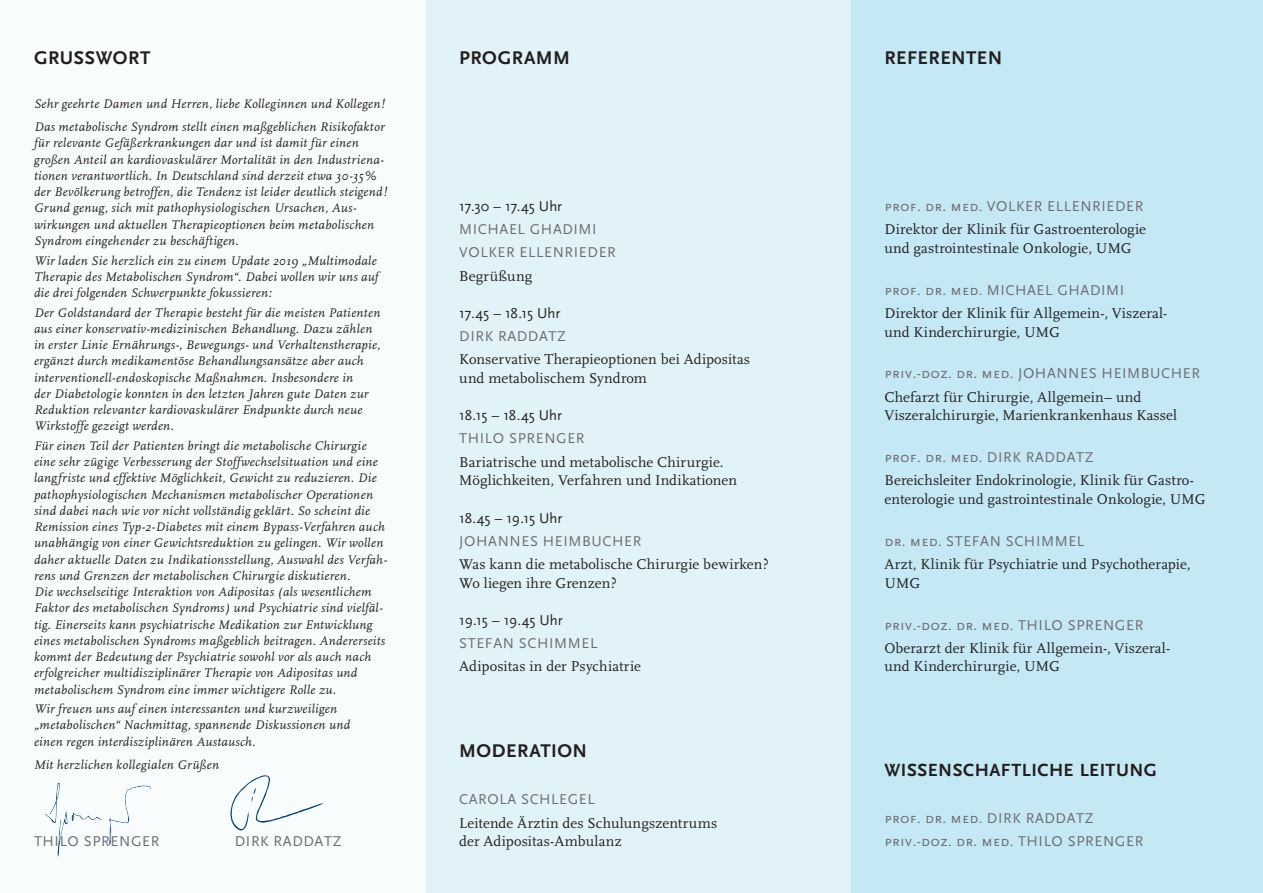
<style>
.page{position:relative;width:1263px;height:893px;background:#fff}
.page>*{position:absolute;margin:0;border:0;box-sizing:border-box;transform-origin:0 0}
.t1{font:700 19.2px "Scala Sans";letter-spacing:.03em;color:#231f20}
.t2{font:700 18.45px "Scala Sans";letter-spacing:.025em;color:#231f20}
.t3{font:14.85px/18.6px "Scala";letter-spacing:.01em;color:#231f20}
.t4{font:14.85px/23.2px "Scala Sans Caps";letter-spacing:.04em;color:#6d6d71}
.t5{font:14.85px "Scala Sans";letter-spacing:-.01em;color:#231f20}
.t6{font:italic 12.9px/16.2px "Scala";letter-spacing:.025em;color:#231f20}
</style>
<div class="page">
<div style="left:850px;top:0;width:413px;height:893px;background:#c5e8f5"></div>
<div style="left:425px;top:0;width:425px;height:893px;background:#e1f3f9"></div>
<div style="left:0;top:0;width:425px;height:893px;background:#f9fcfd"></div>
<svg style="left:230px;top:775px;width:94px;height:56px"></svg>
<img style="left:109px;top:786px;width:42px;height:59px">
<img style="left:45px;top:783px;width:20px;height:56px">
<h1 class="t1" style="left:34px;top:48px;width:14px">GRUSSW</h1>
<h1 class="t1" style="left:113px;top:48px;width:39px">ORT</h1>
<p class="t6" style="left:34px;top:93px;width:352px;line-height:23px">Sehr geehrte Damen und Herren, liebe Kolleginnen und Kollegen!<br>Das metabolische Syndrom stellt einen maßgeblichen Risikofaktor</p>
<p class="t6" style="left:34px;top:136px;width:354px">für relevante Gefäßerkrankungen dar und ist damit für einen großen Anteil an kardiovaskulärer Mortalität in den Industriena&shy;tionen verantwortlich. In Deutschland sind derzeit etwa 30-35 % der Bevölkerung betroffen, die Tendenz ist leider deutlich steigend!<br>Grund genug, sich mit pathophysiologischen Ursachen, Aus&shy;wirkungen und aktuellen Therapieoptionen beim metabolischen Syndrom eingehender zu beschäftigen.</p>
<p class="t6" style="left:34px;top:253px;width:346px;text-align:justify">Wir laden Sie herzlich ein zu einem Update 2019 „Multimodale Therapie des Metabolischen Syndrom“. Dabei wollen wir uns auf die drei folgenden Schwerpunkte fokussieren:</p>
<p class="t6" style="left:34px;top:305px;width:348px">Der Goldstandard der Therapie besteht für die meisten Patienten aus einer konservativ-medizinischen Behandlung. Dazu zählen in erster Linie Ernährungs-, Bewegungs- und Verhaltenstherapie, ergänzt durch medikamentöse Behandlungsansätze aber auch interventionell-endoskopische Maßnahmen. Insbesondere in<br>der Diabetologie konnten in den letzten Jahren gute Daten zur Reduktion relevanter kardiovaskulärer Endpunkte durch neue Wirkstoffe gezeigt werden.</p>
<p class="t6" style="left:34px;top:438px;width:354px">Für einen Teil der Patienten bringt die metabolische Chirurgie eine sehr zügige Verbesserung der Stoffwechselsituation und eine langfriste und effektive Möglichkeit, Gewicht zu reduzieren. Die pathophysiologischen Mechanismen metabolischer Operationen sind dabei nach wie vor nicht vollständig geklärt. So scheint die Remission eines Typ-2-Diabetes mit einem Bypass-Verfahren auch unabhängig von einer Gewichtsreduktion zu gelingen. Wir wollen daher aktuelle Daten zu Indikationsstellung, Auswahl des Verfah&shy;rens und Grenzen der metabolischen Chirurgie diskutieren.<br>Die wechselseitige Interaktion von Adipositas (als wesentlichem Faktor des metabolischen Syndroms) und Psychiatrie sind vielfäl&shy;tig. Einerseits kann psychiatrische Medikation zur Entwicklung eines metabolischen Syndroms maßgeblich beitragen. Andererseits kommt der Bedeutung der Psychiatrie sowohl vor als auch nach erfolgreicher multidisziplinärer Therapie von Adipositas und metabolischem Syndrom eine immer wichtigere Rolle zu.</p>
<p class="t6" style="left:34px;top:701px;width:318px">Wir freuen uns auf einen interessanten und kurzweiligen „metabolischen“ Nachmittag, spannende Diskussionen und einen regen interdisziplinären Austausch.</p>
<p class="t6" style="left:34px;top:757px;width:187px">Mit herzlichen kollegialen Grüßen</p>
<p class="t4" style="left:34px;top:830px;width:127px">TH ILO SPRENGER</p>
<p class="t4" style="left:235px;top:830px;width:108px">D IRK RADDATZ</p>
<h1 class="t1" style="left:459px;top:48px;width:112px">PROGRAMM</h1>
<h1 class="t1" style="left:884px;top:48px;width:119px">REFERENTEN</h1>
<p class="t5" style="left:459px;top:198px;width:104px">17.30 – 17.45 Uhr</p>
<p class="t4" style="left:459px;top:218px;width:158px">MICHAEL GHADIM I<br>VOLKER ELLENRIEDER</p>
<p class="t3" style="left:459px;top:267px;width:75px">Begrüßung</p>
<p class="t5" style="left:459px;top:305px;width:103px">17.45 – 18.15 Uhr</p>
<p class="t4" style="left:459px;top:325px;width:108px">D IRK RADDATZ</p>
<p class="t3" style="left:459px;top:351px;width:292px">Konservative Therapieoptionen bei Adipositas und metabolischem Syndrom</p>
<p class="t5" style="left:459px;top:407px;width:104px">18.15 – 18.45 Uhr</p>
<p class="t4" style="left:459px;top:427px;width:127px">THILO SPRENGER</p>
<p class="t3" style="left:459px;top:453px;width:279px">Bariatrische und metabolische Chirurgie.<br>Möglichkeiten, Verfahren und Indikationen</p>
<p class="t5" style="left:459px;top:510px;width:105px">18.45 – 19.15 Uhr</p>
<p class="t4" style="left:459px;top:530px;width:184px">JOHANNES H EIM BUCHER</p>
<p class="t3" style="left:459px;top:555px;width:311px">Was kann die metabolische Chirurgie bewirken?<br>Wo liegen ihre Grenzen?</p>
<p class="t5" style="left:459px;top:612px;width:105px">19.15 – 19.45 Uhr</p>
<p class="t4" style="left:459px;top:632px;width:140px">STEFAN SCHIMM EL</p>
<p class="t3" style="left:459px;top:657px;width:183px">Adipositas in der Psychiatrie</p>
<h1 class="t1" style="left:459px;top:741px;width:129px">MODERATION</h1>
<p class="t4" style="left:459px;top:788px;width:137px">CAROLA SCHLEGEL</p>
<p class="t3" style="left:459px;top:814px;width:259px">Leitende Ärztin des Schulungszentrums der Adipositas-Ambulanz</p>
<p class="t4" style="left:884px;top:195px;width:261px">PROF. DR. MED. VOLKER ELLENRIEDER</p>
<p class="t3" style="left:884px;top:220px;width:263px">Direktor der Klinik für Gastroenterologie und gastrointestinale Onkologie, UMG</p>
<p class="t4" style="left:884px;top:278px;width:241px">PROF. DR. MED. MICHAEL GHADIM I</p>
<p class="t3" style="left:884px;top:304px;width:284px">Direktor der Klinik für Allgemein-, Viszeral&shy;und Kinderchirurgie, UMG</p>
<p class="t4" style="left:884px;top:362px;width:317px">PRIV.-DOZ. DR. MED. JOHANNES H EIM BUCHER</p>
<p class="t3" style="left:884px;top:388px;width:294px">Chefarzt für Chirurgie, Allgemein– und<br>Viszeralchirurgie, Marienkrankenhaus Kassel</p>
<p class="t4" style="left:884px;top:446px;width:211px">PROF. DR. MED. D IRK RADDATZ</p>
<p class="t3" style="left:884px;top:471px;width:323px">Bereichsleiter Endokrinologie, Klinik für Gastro&shy;enterologie und gastrointestinale Onkologie, UMG</p>
<p class="t4" style="left:884px;top:530px;width:201px">DR. MED. STEFAN SCHIMM EL</p>
<p class="t3" style="left:884px;top:555px;width:308px">Arzt, Klinik für Psychiatrie und Psychotherapie,<br>UMG</p>
<p class="t4" style="left:884px;top:613px;width:260px">PRIV.-DOZ. DR. MED. THILO SPRENG ER</p>
<p class="t3" style="left:884px;top:639px;width:287px">Oberarzt der Klinik für Allgemein-, Viszeral&shy;und Kinderchirurgie, UMG</p>
<h2 class="t2" style="left:884px;top:760px;width:259px">WISSENSCHAFTLICHE LEITUNG</h2>
<p class="t4" style="left:884px;top:807px;width:260px">PROF. DR. MED. D IRK RADDATZ<br>PRIV.-DOZ. DR. MED. THILO SPRENG ER</p>
</div>
